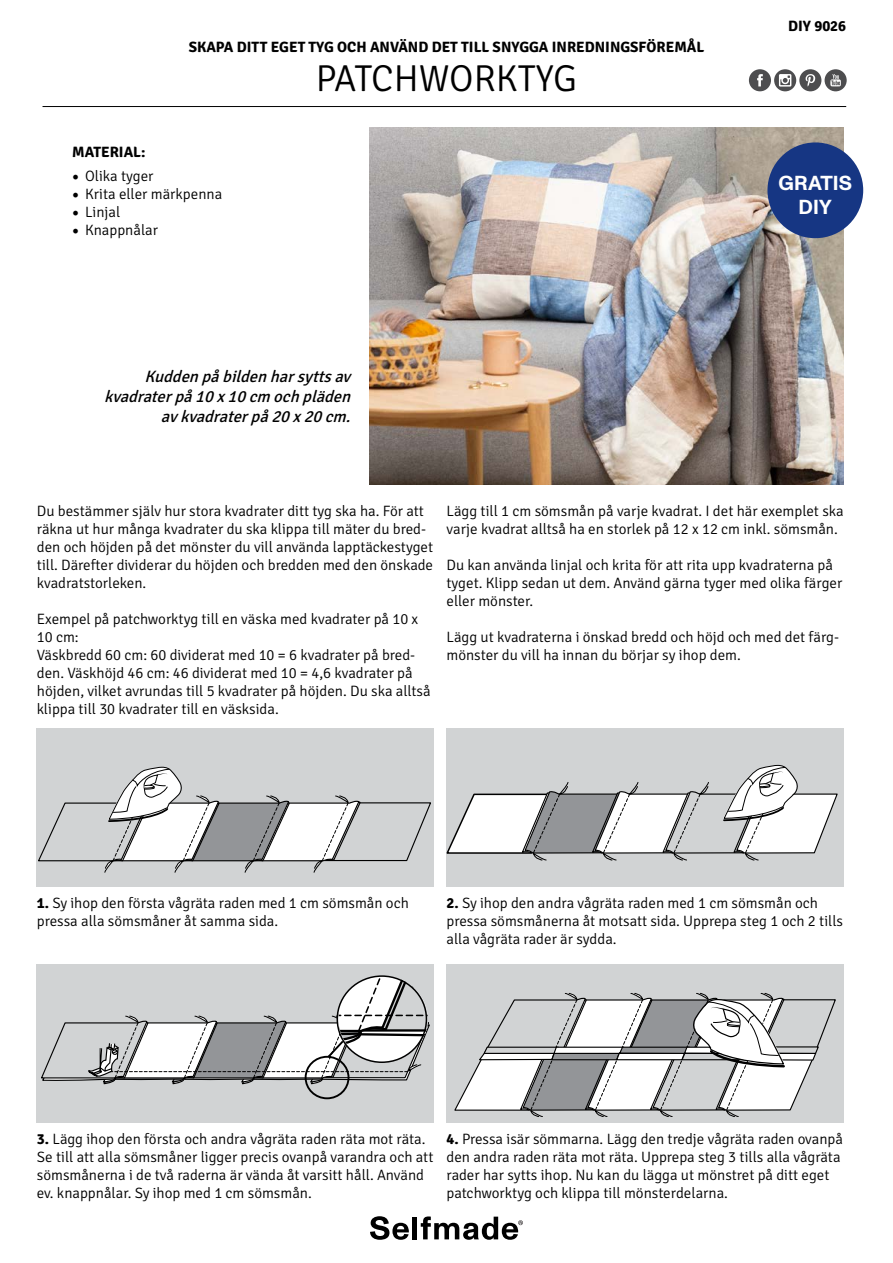
<style>
.page{position:relative;width:893px;height:1263px;background:#fff}
.page>*{position:absolute;margin:0;border:0;box-sizing:border-box;transform-origin:0 0}
.t1{font:300 37.5px "Signika";color:#000}
.t2{font:700 20.25px/23.7px "ABC Monument Grotesk";color:#fff;text-align:center}
.t3{font:italic 16.5px/19.8px "Signika";color:#000;text-align:right}
.t4{font:300 15px/18px "Signika";color:#000}
.t5{font:700 15px "Signika";color:#000}
.s1{font-family:"Minion Pro";font-weight:400;font-size:18px}
.s2{font-weight:700}
</style>
<div class="page">
<img style="left:370px;top:128px;width:474px;height:357px">
<div style="left:37px;top:728px;width:397px;height:159px;background:#d1d3d4"></div>
<div style="left:37px;top:964px;width:397px;height:158px;background:#d1d3d4"></div>
<div style="left:446px;top:728px;width:398px;height:159px;background:#d1d3d4"></div>
<div style="left:446px;top:964px;width:398px;height:158px;background:#d1d3d4"></div>
<svg style="left:370px;top:1216px;width:39px;height:24px"></svg>
<hr style="left:413px;top:1216px;width:4px;height:23px;background:#000">
<svg style="left:421px;top:1216px;width:102px;height:24px"></svg>
<hr style="left:43px;top:106px;width:803px;height:1px;background:#000">
<div style="left:749px;top:69px;width:22px;height:22px;background:#4d4d4f;border-radius:50%"></div>
<svg style="left:757px;top:74px;width:6px;height:12px"></svg>
<div style="left:774px;top:69px;width:22px;height:22px;background:#4d4d4f;border-radius:50%"></div>
<svg style="left:779px;top:74px;width:12px;height:13px"></svg>
<div style="left:799px;top:69px;width:22px;height:22px;background:#4d4d4f;border-radius:50%"></div>
<svg style="left:805px;top:74px;width:10px;height:12px"></svg>
<div style="left:825px;top:69px;width:22px;height:22px;background:#4d4d4f;border-radius:50%"></div>
<svg style="left:830px;top:74px;width:11px;height:12px"></svg>
<svg style="left:454px;top:992px;width:382px;height:125px"></svg>
<svg style="left:41px;top:976px;width:389px;height:124px"></svg>
<div style="left:336px;top:975px;width:91px;height:88px;border:2px solid #000;border-radius:50%"></div>
<svg style="left:446px;top:764px;width:392px;height:97px"></svg>
<svg style="left:38px;top:766px;width:393px;height:107px"></svg>
<div style="left:767px;top:142px;width:96px;height:96px;background:#163683;border-radius:50%"></div>
<p class="t5" style="left:189px;top:38px;width:517px">SKAPA DITT EGET TYG OCH ANVÄND DET TILL SNYGGA INREDNINGSFÖREMÅL</p>
<p class="t5" style="left:72px;top:142px;width:75px">MATERIAL:</p>
<p class="t4" style="left:72px;top:167px;width:83px"><span class="s1">•</span> Olika tyger</p>
<p class="t4" style="left:72px;top:185px;width:151px"><span class="s1">•</span> Krita eller märkpenna</p>
<p class="t4" style="left:72px;top:203px;width:50px"><span class="s1">•</span> Linjal</p>
<p class="t4" style="left:72px;top:221px;width:87px"><span class="s1">•</span> Knappnålar</p>
<h1 class="t1" style="left:316px;top:57px;width:263px">PATCHWORKTYG</h1>
<p class="t3" style="left:104px;top:367px;width:253px">Kuddenpåbildenharsyttsav kvadraterpå10x10cm ochpläden avkvadraterpå20x20cm.</p>
<p class="t5" style="left:788px;top:17px;width:59px">DIY 9026</p>
<h2 class="t2" style="left:779px;top:172px;width:75px">GRATIS<br>DIY</h2>
<p class="t4" style="left:37px;top:502px;width:398px">Du bestämmer själv hur stora kvadrater ditt tyg ska ha. För att räkna ut hur många kvadrater du ska klippa till mäter du bred&shy;den och höjden på det mönster du vill använda lapptäckestyget till. Därefter dividerar du höjden och bredden med den önskade kvadratstorleken.</p>
<p class="t4" style="left:37px;top:610px;width:395px">Exempel på patchworktyg till en väska med kvadrater på 10 x 10 cm:<br>Väskbredd 60 cm: 60 dividerat med 10 = 6 kvadrater på bred&shy;den. Väskhöjd 46 cm: 46 dividerat med 10 = 4,6 kvadrater på höjden, vilket avrundas till 5 kvadrater på höjden. Du ska alltså klippa till 30 kvadrater till en väsksida.</p>
<p class="t4" style="left:446px;top:502px;width:399px">Lägg till 1 cm sömsmån på varje kvadrat. I det här exemplet ska varje kvadrat alltså ha en storlek på 12 x 12 cm inkl. sömsmån.</p>
<p class="t4" style="left:446px;top:556px;width:397px">Du kan använda linjal och krita för att rita upp kvadraterna på tyget. Klipp sedan ut dem. Använd gärna tyger med olika färger eller mönster.</p>
<p class="t4" style="left:446px;top:628px;width:394px">Lägg ut kvadraterna i önskad bredd och höjd och med det färg&shy;mönster du vill ha innan du börjar sy ihop dem.</p>
<p class="t4" style="left:37px;top:894px;width:374px"><span class="s2">1.</span> Sy ihop den första vågräta raden med 1 cm sömsmån och pressa alla sömsmåner åt samma sida.</p>
<p class="t4" style="left:446px;top:894px;width:398px"><span class="s2">2.</span> Sy ihop den andra vågräta raden med 1 cm sömsmån och pressa sömsmånerna åt motsatt sida. Upprepa steg 1 och 2 tills alla vågräta rader är sydda.</p>
<p class="t4" style="left:37px;top:1130px;width:398px"><span class="s2">3.</span> Lägg ihop den första och andra vågräta raden räta mot räta.<br>Se till att alla sömsmåner ligger precis ovanpå varandra och att sömsmånerna i de två raderna är vända åt varsitt håll. Använd ev. knappnålar. Sy ihop med 1 cm sömsmån.</p>
<p class="t4" style="left:446px;top:1130px;width:398px"><span class="s2">4.</span> Pressa isär sömmarna. Lägg den tredje vågräta raden ovanpå den andra raden räta mot räta. Upprepa steg 3 tills alla vågräta rader har sytts ihop. Nu kan du lägga ut mönstret på ditt eget patchworktyg och klippa till mönsterdelarna.</p>
</div>
